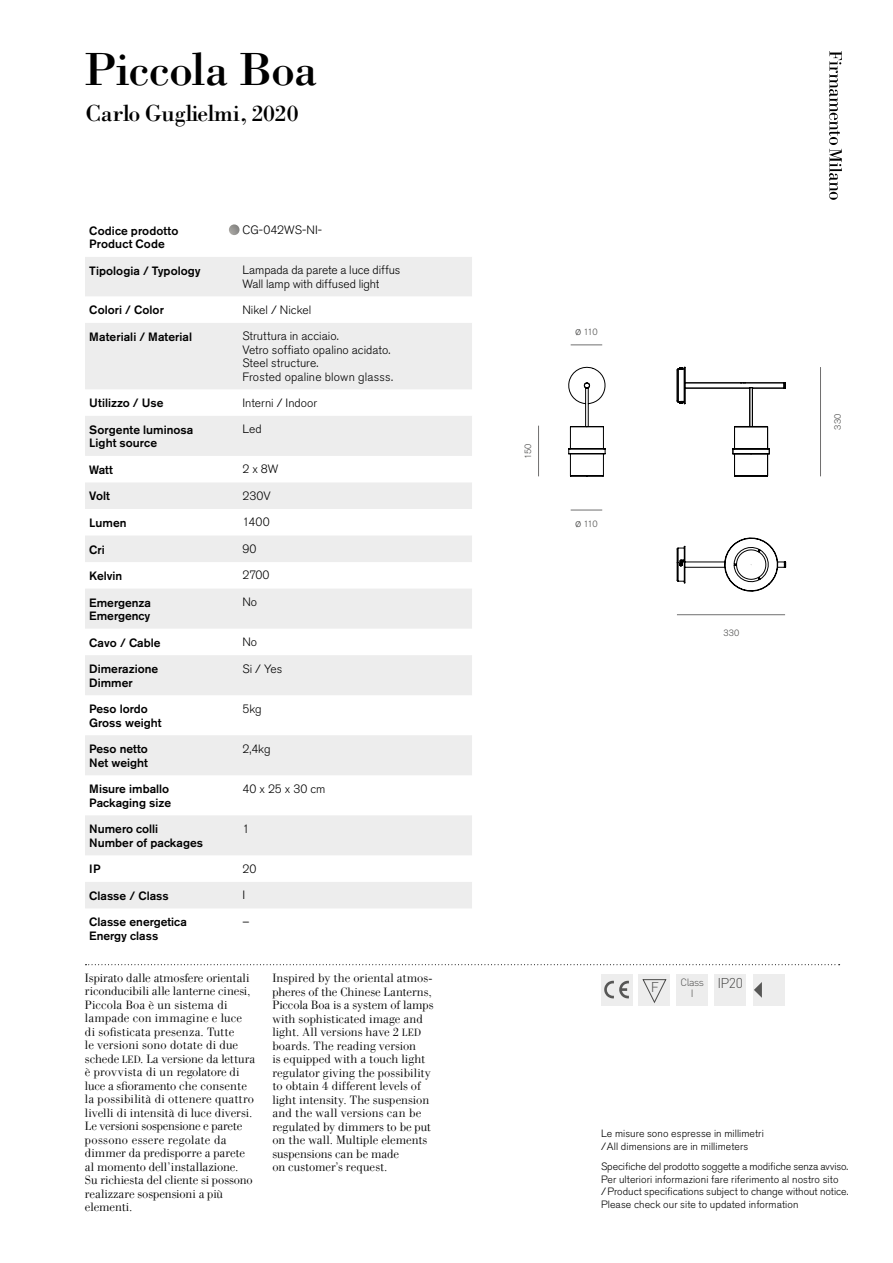
<style>
.page{position:relative;width:893px;height:1263px;background:#fff}
.page>*{position:absolute;margin:0;border:0;box-sizing:border-box;transform-origin:0 0}
.t1{font:48px "Bodoni Std";letter-spacing:-.02em;color:#000}
.t2{font:24px "Bodoni Std";letter-spacing:-.015em;color:#000}
.t3{font:300 14.1px "DIN Pro";color:#4a4a49}
.t4{font:300 12px/13.5px "AT Our Bodoni";letter-spacing:.005em;color:#000}
.t5{font:500 12px/13.5px "Akzidenz Grotesk BE";color:#000}
.t6{font:300 12px/13.5px "Akzidenz Grotesk BE";letter-spacing:.005em;color:#000}
.t7{font:300 10.5px/12.8px "Akzidenz Grotesk BE";letter-spacing:.005em;color:#000}
.t8{font:300 10.5px/10.5px "DIN Pro";letter-spacing:-.05em;color:#4a4a49}
.t9{font:300 9px "Akzidenz Grotesk BE";letter-spacing:-.015em;color:#4a4a49}
.s1{font-size:10.5px}
.s2{font-size:12px}
.s3{font-size:14.1px}
</style>
<div class="page">
<svg style="left:829px;top:51px;width:13px;height:149px"></svg>
<hr style="left:820px;top:367px;width:1px;height:109px;background:#706f6f">
<hr style="left:538px;top:426px;width:1px;height:50px;background:#706f6f">
<hr style="left:677px;top:614px;width:108px;height:1px;background:#706f6f">
<hr style="left:571px;top:510px;width:31px;height:1px;background:#706f6f">
<hr style="left:571px;top:345px;width:31px;height:1px;background:#706f6f">
<svg style="left:677px;top:537px;width:109px;height:55px"></svg>
<svg style="left:676px;top:367px;width:110px;height:110px"></svg>
<svg style="left:568px;top:366px;width:38px;height:111px"></svg>
<svg style="left:86px;top:964px;width:754px;height:1px"></svg>
<div style="left:715px;top:974px;width:31px;height:32px;background:#ededed"></div>
<div style="left:639px;top:974px;width:31px;height:32px;background:#ededed"></div>
<svg style="left:642px;top:979px;width:24px;height:24px"></svg>
<div style="left:601px;top:974px;width:31px;height:32px;background:#ededed"></div>
<svg style="left:604px;top:981px;width:25px;height:17px"></svg>
<div style="left:677px;top:974px;width:31px;height:32px;background:#ededed"></div>
<div style="left:753px;top:974px;width:32px;height:32px;background:#ededed"></div>
<svg style="left:754px;top:982px;width:8px;height:16px"></svg>
<svg style="left:85px;top:257px;width:387px;height:651px;fill:#ededed"></svg>
<svg style="left:229px;top:224px;width:11px;height:11px"></svg>
<h1 class="t1" style="left:84px;top:39px;width:235px">Piccola Boa</h1>
<h2 class="t2" style="left:85px;top:99px;width:215px">Carlo Guglielmi, 2020</h2>
<p class="t5" style="left:89px;top:224px;width:91px">Codice prodotto<br>Product Code</p>
<p class="t6" style="left:242px;top:224px;width:81px">CG-042WS-NI-</p>
<p class="t5" style="left:89px;top:264px;width:113px">Tipologia / Typology</p>
<p class="t6" style="left:242px;top:264px;width:159px">Lampada da parete a luce diffus<br>Wall lamp with diffused light</p>
<p class="t5" style="left:89px;top:303px;width:76px">Colori / Color</p>
<p class="t6" style="left:242px;top:303px;width:70px">Nikel / Nickel</p>
<p class="t5" style="left:89px;top:330px;width:104px">Materiali / Material</p>
<p class="t6" style="left:242px;top:330px;width:152px">Struttura in acciaio.<br>Vetro soffiato opalino acidato.<br>Steel structure.<br>Frosted opaline blown glasss.</p>
<p class="t5" style="left:89px;top:396px;width:76px">Utilizzo / Use</p>
<p class="t6" style="left:242px;top:396px;width:76px">Interni / Indoor</p>
<p class="t5" style="left:89px;top:423px;width:106px">Sorgente luminosa<br>Light source</p>
<p class="t6" style="left:242px;top:423px;width:21px">Led</p>
<p class="t5" style="left:89px;top:463px;width:25px">Watt</p>
<p class="t6" style="left:242px;top:463px;width:38px">2 x 8W</p>
<p class="t5" style="left:89px;top:489px;width:22px">Volt</p>
<p class="t6" style="left:242px;top:489px;width:30px">230V</p>
<p class="t5" style="left:89px;top:516px;width:39px">Lumen</p>
<p class="t6" style="left:242px;top:516px;width:29px">1400</p>
<p class="t5" style="left:89px;top:542px;width:17px">Cri</p>
<p class="t6" style="left:242px;top:542px;width:16px">90</p>
<p class="t5" style="left:89px;top:569px;width:35px">Kelvin</p>
<p class="t6" style="left:242px;top:569px;width:29px">2700</p>
<p class="t5" style="left:89px;top:596px;width:63px">Emergenza<br>Emergency</p>
<p class="t6" style="left:242px;top:595px;width:16px">No</p>
<p class="t5" style="left:89px;top:636px;width:73px">Cavo / Cable</p>
<p class="t6" style="left:242px;top:635px;width:16px">No</p>
<p class="t5" style="left:89px;top:662px;width:70px">Dimerazione<br>Dimmer</p>
<p class="t6" style="left:242px;top:662px;width:42px">Si / Yes</p>
<p class="t5" style="left:89px;top:702px;width:74px">Peso lordo<br>Gross weight</p>
<p class="t6" style="left:242px;top:702px;width:21px">5kg</p>
<p class="t5" style="left:89px;top:742px;width:60px">Peso netto<br>Net weight</p>
<p class="t6" style="left:242px;top:742px;width:30px">2,4kg</p>
<p class="t5" style="left:89px;top:782px;width:84px">Misure imballo<br>Packaging size</p>
<p class="t6" style="left:242px;top:782px;width:85px">40 x 25 x 30 cm</p>
<p class="t5" style="left:89px;top:822px;width:115px">Numero colli<br>Number of packages</p>
<p class="t6" style="left:242px;top:822px;width:8px">1</p>
<p class="t5" style="left:89px;top:862px;width:13px">IP</p>
<p class="t6" style="left:242px;top:862px;width:15px">20</p>
<p class="t5" style="left:89px;top:889px;width:81px">Classe / Class</p>
<p class="t6" style="left:242px;top:889px;width:4px">I</p>
<p class="t5" style="left:89px;top:915px;width:99px">Classe energetica<br>Energy class</p>
<p class="t6" style="left:242px;top:915px;width:8px">–</p>
<p class="t4" style="left:85px;top:971px;width:172px">Ispirato dalle atmosfere orientali riconducibili alle lanterne cinesi,<br>Piccola Boa è un sistema di lampade con immagine e luce<br>di sofisticata presenza. Tutte<br>le versioni sono dotate di due schede <span class="s1">LED</span>. La versione da lettura è provvista di un regolatore di luce a sfioramento che consente la possibilità di ottenere quattro livelli di intensità di luce diversi.<br>Le versioni sospensione e parete possono essere regolate da dimmer da predisporre a parete al momento dell’installazione.<br>Su richiesta del cliente si possono realizzare sospensioni a più elementi.</p>
<p class="t4" style="left:272px;top:971px;width:163px">Inspired by the oriental atmos&shy;pheres of the Chinese Lanterns,<br>Piccola Boa is a system of lamps with sophisticated image and light. All versions have 2 <span class="s1">LED </span>boards. The reading version<br>is equipped with a touch light regulator giving the possibility to obtain 4 different levels of light intensity. The suspension and the wall versions can be regulated by dimmers to be put on the wall. Multiple elements suspensions can be made<br>on customer’s request.</p>
<p class="t9" style="left:523px;top:459px;width:17px;rotate:-90deg">150</p>
<p class="t9" style="left:575px;top:327px;width:24px"><span class="s2">ø</span> 110</p>
<p class="t9" style="left:575px;top:519px;width:24px"><span class="s2">ø</span> 110</p>
<p class="t9" style="left:723px;top:628px;width:18px">330</p>
<p class="t9" style="left:833px;top:430px;width:18px;rotate:-90deg">330</p>
<p class="t3" style="left:651px;top:976px;width:10px">F</p>
<p class="t8" style="left:691px;top:976px;width:54px;text-indent:-10px">Class <span class="s3">IP20<br></span>I</p>
<p class="t7" style="left:601px;top:1127px;width:164px">Le misure sono espresse in millimetri / All dimensions are in millimeters</p>
<p class="t7" style="left:601px;top:1160px;width:249px">Specifiche del prodotto soggette a modifiche senza avviso.<br>Per ulteriori informazioni fare riferimento al nostro sito<br>/ Product specifications subject to change without notice.<br>Please check our site to updated information</p>
</div>
